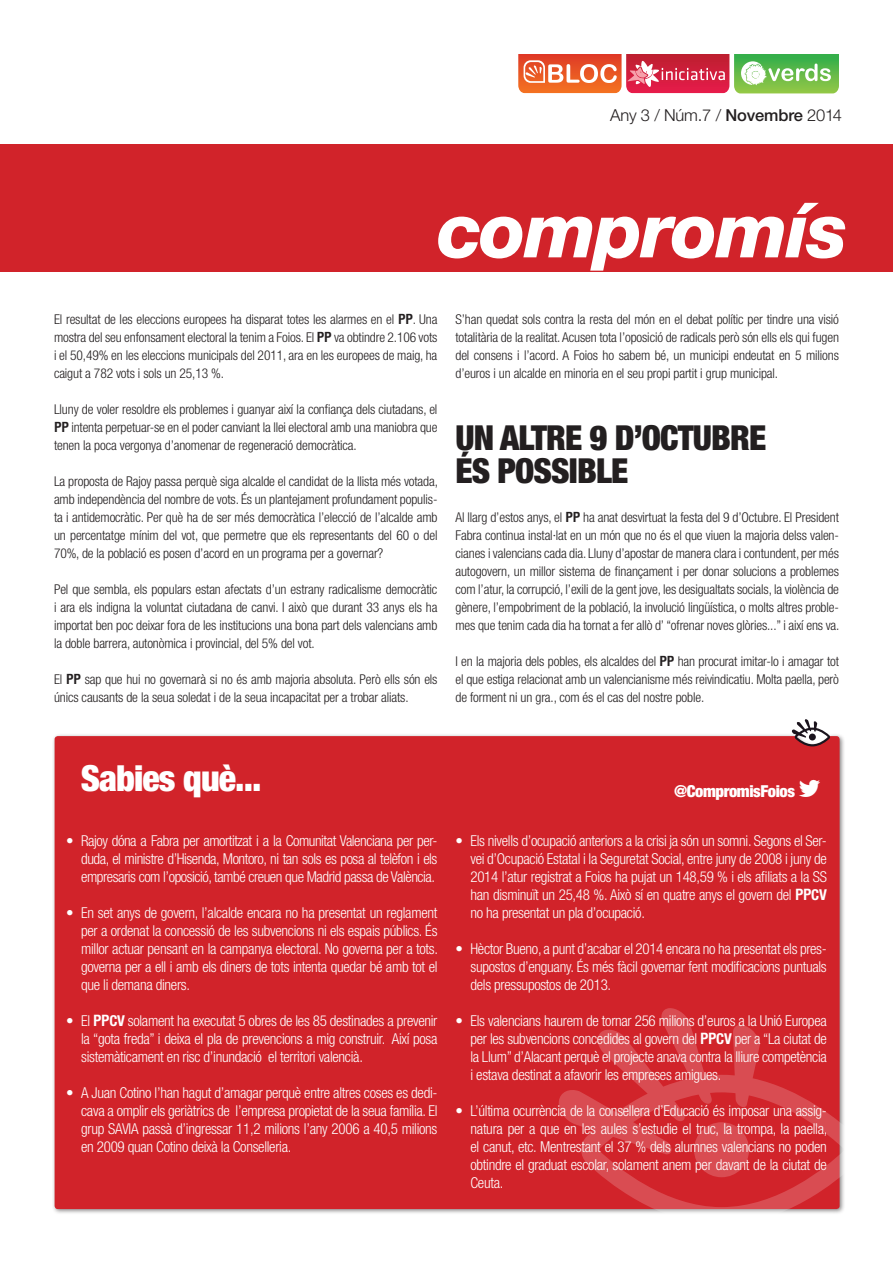
<style>
.page{position:relative;width:893px;height:1263px;background:#fff}
.page>*{position:absolute;margin:0;border:0;box-sizing:border-box;transform-origin:0 0}
.t1{font:italic 800 76.35px "Helvetica Neue";letter-spacing:-.025em;color:#fff}
.Titular{font:900 condensed 36px "Helvetica Neue";letter-spacing:-.025em;color:#fff}
.Titular-2{font:900 condensed 34.5px/32.5px "Helvetica Neue";letter-spacing:-.025em;color:#231f20}
.t2{font:300 16.5px "Helvetica Neue";letter-spacing:-.01em;color:#231f20}
.Titular-3{font:900 condensed 16.5px "Helvetica Neue";letter-spacing:-.025em;color:#fff}
.t3{font:300 condensed 15px/18px "Helvetica Neue";letter-spacing:-.02em;color:#fff;text-align:justify}
.text{font:300 condensed 13.5px/18px "Helvetica Neue";letter-spacing:-.01em;color:#231f20;text-align:justify}
.s1{font-weight:500}
.s2{font-family:"Helvetica";font-weight:700}
.s3{font-weight:700}
</style>
<div class="page">
<div style="left:52px;top:733px;width:793px;height:482px;background:#231f20;opacity:.55"></div>
<div style="left:55px;top:736px;width:785px;height:473px;background:#d1232a"></div>
<svg style="left:792px;top:719px;width:38px;height:27px"></svg>
<div style="left:809px;top:733px;width:7px;height:7px;background:#1b141d;border-radius:50%"></div>
<div style="left:34px;top:145px;width:859px;height:127px;background:#d1232a"></div>
<div style="left:0;top:145px;width:34px;height:127px;background:#d1232a"></div>
<svg style="left:518px;top:54px;width:321px;height:39px;background:#c3815f"></svg>
<svg style="left:558px;top:1008px;width:287px;height:207px;background:#d3343b"></svg>
<div style="left:694px;top:1122px;width:55px;height:55px;background:#d94c52;border-radius:50%"></div>
<svg style="left:799px;top:779px;width:21px;height:18px"></svg>
<p class="t2" style="left:610px;top:105px;width:233px">Any 3 / Núm.7 / <span class="s1">Novembre</span> 2014</p>
<p class="t1" style="left:437px;top:185px;width:412px">compromís</p>
<p class="text" style="left:54px;top:310px;width:385px">El resultat de les eleccions europees ha disparat totes les alarmes en el <span class="s2">PP</span>. Una mostra del seu enfonsament electoral la tenim a Foios. El <span class="s2">PP</span> va obtindre 2.106 vots i el 50,49% en les eleccions municipals del 2011, ara en les europees de maig, ha caigut a 782 vots i sols un 25,13 %.</p>
<p class="text" style="left:54px;top:400px;width:385px">Lluny de voler resoldre els problemes i guanyar així la confiança dels ciutadans, el <span class="s2">PP</span> intenta perpetuar-se en el poder canviant la llei electoral amb una maniobra que tenen la poca vergonya d’anomenar de regeneració democràtica.</p>
<p class="text" style="left:54px;top:472px;width:385px">La proposta de Rajoy passa perquè siga alcalde el candidat de la llista més votada, amb independència del nombre de vots. És un plantejament profundament populis&shy;ta i antidemocràtic. Per què ha de ser més democràtica l’elecció de l’alcalde amb un percentatge mínim del vot, que permetre que els representants del 60 o del 70%, de la població es posen d’acord en un programa per a governar?</p>
<p class="text" style="left:54px;top:580px;width:385px">Pel que sembla, els populars estan afectats d’un estrany radicalisme democràtic i ara els indigna la voluntat ciutadana de canvi. I això que durant 33 anys els ha importat ben poc deixar fora de les institucions una bona part dels valencians amb la doble barrera, autonòmica i provincial, del 5% del vot.</p>
<p class="text" style="left:54px;top:670px;width:385px">El <span class="s2">PP</span> sap que hui no governarà si no és amb majoria absoluta. Però ells són els únics causants de la seua soledat i de la seua incapacitat per a trobar aliats.</p>
<p class="text" style="left:455px;top:310px;width:385px">S’han quedat sols contra la resta del món en el debat polític per tindre una visió totalitària de la realitat. Acusen tota l’oposició de radicals però són ells els qui fugen del consens i l’acord. A Foios ho sabem bé, un municipi endeutat en 5 milions d’euros i un alcalde en minoria en el seu propi partit i grup municipal.</p>
<p class="Titular-2" style="left:455px;top:421px;width:312px">UN ALTRE 9 D’OCTUBRE<br>ÉS POSSIBLE</p>
<p class="text" style="left:455px;top:508px;width:385px">Al llarg d’estos anys, el <span class="s2">PP</span> ha anat desvirtuat la festa del 9 d’Octubre. El President Fabra continua instal·lat en un món que no és el que viuen la majoria delss valen&shy;cianes i valencians cada dia. Lluny d’apostar de manera clara i contundent, per més autogovern, un millor sistema de finançament i per donar solucions a problemes com l’atur, la corrupció, l’exili de la gent jove, les desigualtats socials, la violència de gènere, l’empobriment de la població, la involució lingüística, o molts altres proble&shy;mes que tenim cada dia ha tornat a fer allò d’ “ofrenar noves glòries...” i així ens va.</p>
<p class="text" style="left:455px;top:652px;width:385px">I en la majoria dels pobles, els alcaldes del <span class="s2">PP</span> han procurat imitar-lo i amagar tot el que estiga relacionat amb un valencianisme més reivindicatiu. Molta paella, però de forment ni un gra., com és el cas del nostre poble.</p>
<p class="Titular" style="left:81px;top:756px;width:182px">Sabies què...</p>
<p class="t3" style="left:81px;top:832px;width:358px;text-indent:-15px">• Rajoy dóna a Fabra per amortitzat i a la Comunitat Valenciana per per&shy;duda, el ministre d’Hisenda, Montoro, ni tan sols es posa al telèfon i els empresaris com l’oposició, també creuen que Madrid passa de València.</p>
<p class="t3" style="left:81px;top:904px;width:358px;text-indent:-15px">• En set anys de govern, l’alcalde encara no ha presentat un reglament per a ordenat la concessió de les subvencions ni els espais públics. És millor actuar pensant en la campanya electoral. No governa per a tots. governa per a ell i amb els diners de tots intenta quedar bé amb tot el que li demana diners.</p>
<p class="t3" style="left:81px;top:1012px;width:358px;text-indent:-15px">• El <span class="s2">PP</span><span class="s3">CV</span> solament ha executat 5 obres de les 85 destinades a prevenir la “gota freda” i deixa el pla de prevencions a mig construir. Així posa sistemàticament en risc d’inundació el territori valencià.</p>
<p class="t3" style="left:81px;top:1084px;width:358px;text-indent:-15px">• A Juan Cotino l’han hagut d’amagar perquè entre altres coses es dedi&shy;cava a omplir els geriàtrics de l’empresa propietat de la seua família. El grup SAVIA passà d’ingressar 11,2 milions l’any 2006 a 40,5 milions en 2009 quan Cotino deixà la Conselleria.</p>
<p class="Titular-3" style="left:674px;top:781px;width:123px">@CompromisFoios</p>
<p class="t3" style="left:470px;top:832px;width:358px;text-indent:-15px">• Els nivells d’ocupació anteriors a la crisi ja són un somni. Segons el Ser&shy;vei d’Ocupació Estatal i la Seguretat Social, entre juny de 2008 i juny de 2014 l’atur registrat a Foios ha pujat un 148,59 % i els afiliats a la SS han disminuït un 25,48 %. Això sí en quatre anys el govern del <span class="s2">PP</span><span class="s3">CV </span>no ha presentat un pla d’ocupació.</p>
<p class="t3" style="left:470px;top:940px;width:358px;text-indent:-15px">• Hèctor Bueno, a punt d’acabar el 2014 encara no ha presentat els pres&shy;supostos d’enguany. És més fàcil governar fent modificacions puntuals dels pressupostos de 2013.</p>
<p class="t3" style="left:470px;top:1012px;width:358px;text-indent:-15px">• Els valencians haurem de tornar 256 milions d’euros a la Unió Europea per les subvencions concedides al govern del <span class="s2">PP</span><span class="s3">CV</span> per a “La ciutat de la Llum” d’Alacant perquè el projecte anava contra la lliure competència i estava destinat a afavorir les empreses amigues.</p>
<p class="t3" style="left:470px;top:1102px;width:358px;text-indent:-15px">• L’última ocurrència de la consellera d’Educació és imposar una assig&shy;natura per a que en les aules s’estudie el truc, la trompa, la paella, el canut, etc. Mentrestant el 37 % dels alumnes valencians no poden obtindre el graduat escolar, solament anem per davant de la ciutat de Ceuta.</p>
</div>
